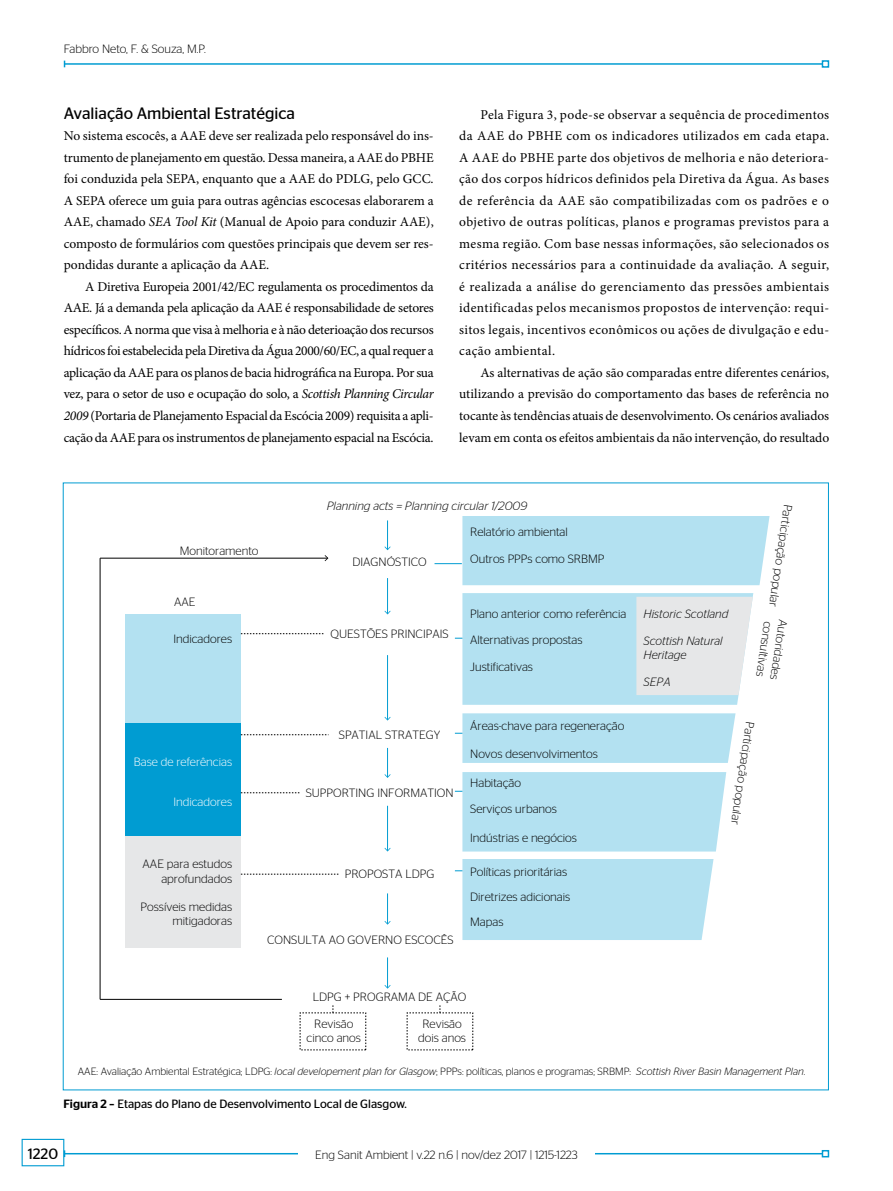
<style>
.page{position:relative;width:893px;height:1191px;background:#fff}
.page>*{position:absolute;margin:0;border:0;box-sizing:border-box;transform-origin:0 0}
.t1{font:16.5px "Stag Sans";color:#000}
.t2{font:15px "Stag Sans";color:#000}
.t3{font:13.5px/21.5px "Minion Pro";color:#000;text-align:justify}
.t4{font:300 12px/14.4px "Stag Sans";color:#000}
.t5{font:italic 300 12px/14.4px "Stag Sans";color:#000}
.t6{font:12px "Stag Sans";color:#000}
.t7{font:300 12px "Stag Sans";color:#fff}
.t8{font:300 10.5px "Stag Sans";color:#000}
.s1{font-style:italic}
.s2{font-weight:500}
</style>
<div class="page">
<div style="left:22px;top:1138px;width:42px;height:28px;border:1px solid #009cd2"></div>
<hr style="left:65px;top:1153px;width:757px;height:1px;background:#009cd2">
<div style="left:822px;top:1150px;width:7px;height:7px;border:1px solid #009cd2"></div>
<div style="left:298px;top:1146px;width:297px;height:15px;background:#fff"></div>
<hr style="left:65px;top:63px;width:757px;height:2px;background:#009cd2">
<div style="left:822px;top:60px;width:7px;height:8px;border:1px solid #009cd2"></div>
<div style="left:125px;top:835px;width:116px;height:112px;background:#e6e7e8"></div>
<div style="left:125px;top:723px;width:116px;height:112px;background:#009cd2"></div>
<div style="left:125px;top:614px;width:116px;height:112px;background:#b3e1f1"></div>
<svg style="left:384px;top:520px;width:7px;height:30px"></svg>
<hr style="left:387px;top:578px;width:1px;height:35px;background:#009cd2">
<svg style="left:384px;top:610px;width:7px;height:4px"></svg>
<hr style="left:387px;top:655px;width:1px;height:65px;background:#009cd2">
<svg style="left:384px;top:717px;width:7px;height:3px"></svg>
<svg style="left:384px;top:748px;width:7px;height:30px"></svg>
<hr style="left:387px;top:805px;width:1px;height:45px;background:#009cd2">
<svg style="left:384px;top:847px;width:7px;height:4px"></svg>
<hr style="left:387px;top:893px;width:1px;height:31px;background:#009cd2">
<svg style="left:384px;top:921px;width:7px;height:3px"></svg>
<hr style="left:387px;top:957px;width:1px;height:31px;background:#009cd2">
<svg style="left:384px;top:985px;width:7px;height:3px"></svg>
<hr style="left:100px;top:558px;width:228px;height:1px;background:#000">
<svg style="left:325px;top:555px;width:3px;height:6px"></svg>
<hr style="left:100px;top:558px;width:1px;height:441px;background:#000">
<hr style="left:100px;top:999px;width:182px;height:1px;background:#000">
<svg style="left:455px;top:593px;width:298px;height:112px;background:#c7e4ee"></svg>
<div style="left:455px;top:713px;width:281px;height:50px;background:#b3e1f1"></div>
<div style="left:455px;top:772px;width:271px;height:79px;background:#b3e1f1"></div>
<div style="left:455px;top:859px;width:258px;height:81px;background:#b3e1f1"></div>
<svg style="left:434px;top:516px;width:335px;height:69px;background:#bae3f2"></svg>
<svg style="left:241px;top:873px;width:98px;height:1px"></svg>
<svg style="left:241px;top:792px;width:59px;height:1px"></svg>
<svg style="left:241px;top:734px;width:87px;height:1px"></svg>
<svg style="left:241px;top:633px;width:83px;height:1px"></svg>
<p class="t4" style="left:64px;top:42px;width:144px">Fabbro Neto, F. &amp; Souza, M.P.</p>
<p class="t1" style="left:64px;top:103px;width:233px">Avaliação Ambiental Estratégica</p>
<p class="t3" style="left:64px;top:125px;width:371px">No sistema escocês, a AAE deve ser realizada pelo responsável do ins&shy;trumento de planejamento em questão. Dessa maneira, a AAE do PBHE foi conduzida pela SEPA, enquanto que a AAE do PDLG, pelo GCC.<br>A SEPA oferece um guia para outras agências escocesas elaborarem a AAE, chamado <span class="s1">SEA Tool Kit</span> (Manual de Apoio para conduzir AAE), composto de formulários com questões principais que devem ser res&shy;pondidas durante a aplicação da AAE.</p>
<p class="t3" style="left:64px;top:276px;width:372px;text-indent:21px">A Diretiva Europeia 2001/42/EC regulamenta os procedimentos da AAE. Já a demanda pela aplicação da AAE é responsabilidade de setores específicos. A norma que visa à melhoria e à não deterioação dos recursos hídricos foi estabelecida pela Diretiva da Água 2000/60/EC, a qual requer a aplicação da AAE para os planos de bacia hidrográfica na Europa. Por sua vez, para o setor de uso e ocupação do solo, a <span class="s1">Scottish Planning Circular 2009</span> (Portaria de Planejamento Espacial da Escócia 2009) requisita a apli&shy;cação da AAE para os instrumentos de planejamento espacial na Escócia.</p>
<p class="t3" style="left:459px;top:104px;width:371px;text-indent:21px">Pela Figura 3, pode-se observar a sequência de procedimentos da AAE do PBHE com os indicadores utilizados em cada etapa.<br>A AAE do PBHE parte dos objetivos de melhoria e não deteriora&shy;ção dos corpos hídricos definidos pela Diretiva da Água. As bases de referência da AAE são compatibilizadas com os padrões e o objetivo de outras políticas, planos e programas previstos para a mesma região. Com base nessas informações, são selecionados os critérios necessários para a continuidade da avaliação. A seguir, é realizada a análise do gerenciamento das pressões ambientais identificadas pelos mecanismos propostos de intervenção: requi&shy;sitos legais, incentivos econômicos ou ações de divulgação e edu&shy;cação ambiental.</p>
<p class="t3" style="left:459px;top:362px;width:371px;text-indent:21px">As alternativas de ação são comparadas entre diferentes cenários, utilizando a previsão do comportamento das bases de referência no tocante às tendências atuais de desenvolvimento. Os cenários avaliados levam em conta os efeitos ambientais da não intervenção, do resultado</p>
<p class="t4" style="left:180px;top:544px;width:80px">Monitoramento</p>
<p class="t4" style="left:174px;top:594px;width:23px">AAE</p>
<p class="t4" style="left:173px;top:631px;width:60px">Indicadores</p>
<p class="t5" style="left:327px;top:498px;width:202px">Planning acts = Planning circular 1/2009</p>
<p class="t4" style="left:352px;top:554px;width:76px">DIAGNÓSTICO</p>
<p class="t4" style="left:331px;top:626px;width:119px">QUESTÕES PRINCIPAIS</p>
<p class="t4" style="left:470px;top:524px;width:99px">Relatório ambiental</p>
<p class="t4" style="left:470px;top:551px;width:136px">Outros PPPs como SRBMP</p>
<p class="t4" style="left:470px;top:601px;width:158px;line-height:26.1px">Plano anterior como referência<br>Alternativas propostas<br>Justificativas</p>
<p class="t5" style="left:644px;top:606px;width:86px">Historic Scotland</p>
<p class="t5" style="left:644px;top:674px;width:29px">SEPA</p>
<p class="t5" style="left:644px;top:633px;width:81px">Scottish Natural<br>Heritage</p>
<p class="t4" style="left:795px;top:505px;width:105px;rotate:98deg">Participação popular</p>
<p class="t4" style="left:775px;top:622px;width:58px;rotate:98deg">consultivas</p>
<p class="t4" style="left:790px;top:620px;width:63px;rotate:98deg">Autoridades</p>
<p class="t7" style="left:134px;top:755px;width:100px">Base de referências</p>
<p class="t7" style="left:173px;top:795px;width:60px">Indicadores</p>
<p class="t4" style="left:143px;top:856px;width:91px;text-align:right">AAE para estudos aprofundados</p>
<p class="t4" style="left:141px;top:899px;width:93px;text-align:right">Possíveis medidas mitigadoras</p>
<p class="t4" style="left:339px;top:727px;width:103px">SPATIAL STRATEGY</p>
<p class="t4" style="left:470px;top:718px;width:156px">Áreas-chave para regeneração</p>
<p class="t4" style="left:470px;top:746px;width:129px">Novos desenvolvimentos</p>
<p class="t4" style="left:306px;top:785px;width:149px">SUPPORTING INFORMATION</p>
<p class="t4" style="left:470px;top:770px;width:88px;line-height:26.1px">Habitação<br>Serviços urbanos</p>
<p class="t4" style="left:470px;top:830px;width:108px">Indústrias e negócios</p>
<p class="t4" style="left:345px;top:866px;width:91px">PROPOSTA LDPG</p>
<p class="t4" style="left:470px;top:859px;width:102px;line-height:24.9px">Políticas prioritárias<br>Diretrizes adicionais<br>Mapas</p>
<p class="t4" style="left:267px;top:932px;width:188px">CONSULTA AO GOVERNO ESCOCÊS</p>
<p class="t4" style="left:757px;top:723px;width:105px;rotate:98deg">Participação popular</p>
<p class="t4" style="left:313px;top:989px;width:155px">LDPG + PROGRAMA DE AÇÃO</p>
<p class="t4" style="left:307px;top:1016px;width:56px;text-align:center">Revisão cinco anos</p>
<p class="t4" style="left:418px;top:1016px;width:49px;text-align:center">Revisão dois anos</p>
<p class="t8" style="left:78px;top:1065px;width:729px">AAE: Avaliação Ambiental Estratégica; LDPG: <span class="s1">local developement plan for Glasgow</span>; PPPs: políticas, planos e programas; SRBMP: <span class="s1">Scottish River Basin Management Plan</span>.</p>
<p class="t6" style="left:63px;top:1097px;width:345px"><span class="s2">Figura 2 –</span> Etapas do Plano de Desenvolvimento Local de Glasgow.</p>
<p class="t2" style="left:28px;top:1144px;width:32px">1220</p>
<p class="t4" style="left:315px;top:1147px;width:264px">Eng Sanit Ambient | v.22 n.6 | nov/dez 2017 | 1215-1223</p>
</div>
